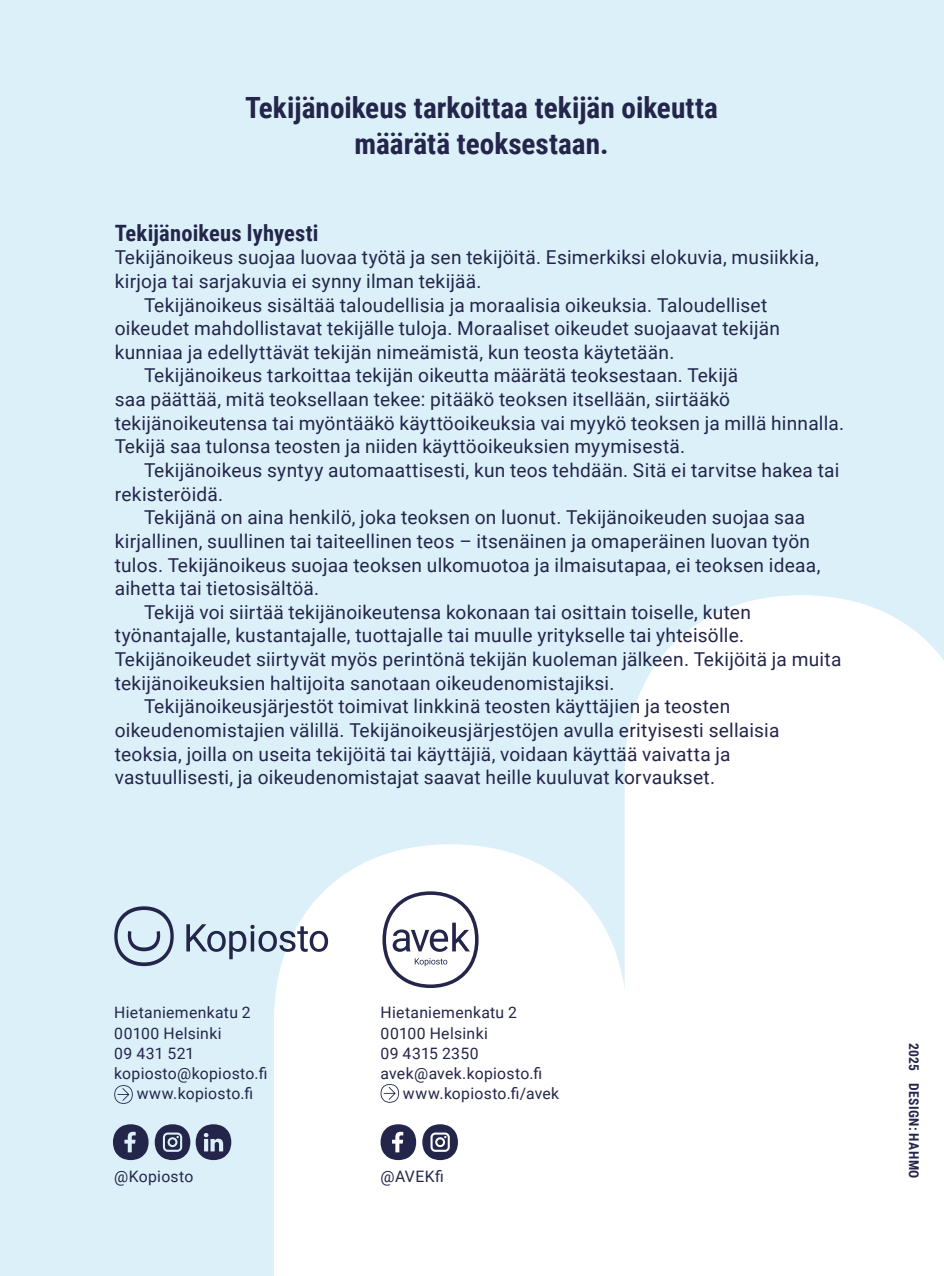
<style>
.page{position:relative;width:944px;height:1276px;background:#dcf0fa}
.page>*{position:absolute;margin:0;border:0;box-sizing:border-box;transform-origin:0 0}
.Palkintolista{font:700 29.25px/36px "Roboto Condensed";color:#23264a;text-align:center}
.leipis{font:700 22.5px "Roboto Condensed";letter-spacing:.01em;color:#23264a}
.leipis-2{font:19.12px/23.6px "Roboto";letter-spacing:.01em;color:#23264a}
.leipis-3{font:15.75px "Roboto";letter-spacing:.02em;color:#23264a}
.leipis-4{font:700 13.5px "Roboto Condensed";letter-spacing:.03em;color:#23264a}
</style>
<div class="page">
<svg style="left:274px;top:595px;width:670px;height:681px;fill:#fff"></svg>
<svg style="left:114px;top:1085px;width:19px;height:19px"></svg>
<svg style="left:381px;top:1084px;width:18px;height:18px"></svg>
<svg style="left:114px;top:906px;width:60px;height:60px"></svg>
<svg style="left:186px;top:924px;width:142px;height:35px"></svg>
<svg style="left:382px;top:891px;width:97px;height:97px;background:#d3d3db"></svg>
<svg style="left:113px;top:1124px;width:36px;height:36px"></svg>
<svg style="left:155px;top:1124px;width:35px;height:36px"></svg>
<svg style="left:196px;top:1124px;width:35px;height:36px"></svg>
<svg style="left:381px;top:1124px;width:35px;height:36px"></svg>
<svg style="left:422px;top:1124px;width:36px;height:36px"></svg>
<p class="Palkintolista" style="left:245px;top:88px;width:474px">Tekijänoikeus tarkoittaa tekijän oikeutta määrätä teoksestaan.</p>
<p class="leipis" style="left:115px;top:217px;width:205px">Tekijänoikeus lyhyesti</p>
<p class="leipis-2" style="left:115px;top:245px;width:705px">Tekijänoikeus suojaa luovaa työtä ja sen tekijöitä. Esimerkiksi elokuvia, musiikkia, kirjoja tai sarjakuvia ei synny ilman tekijää.</p>
<p class="leipis-2" style="left:115px;top:292px;width:667px;text-indent:29px">Tekijänoikeus sisältää taloudellisia ja moraalisia oikeuksia. Taloudelliset oikeudet mahdollistavat tekijälle tuloja. Moraaliset oikeudet suojaavat tekijän kunniaa ja edellyttävät tekijän nimeämistä, kun teosta käytetään.</p>
<p class="leipis-2" style="left:115px;top:363px;width:731px;text-indent:29px">Tekijänoikeus tarkoittaa tekijän oikeutta määrätä teoksestaan. Tekijä<br>saa päättää, mitä teoksellaan tekee: pitääkö teoksen itsellään, siirtääkö tekijänoikeutensa tai myöntääkö käyttöoikeuksia vai myykö teoksen ja millä hinnalla.<br>Tekijä saa tulonsa teosten ja niiden käyttöoikeuksien myymisestä.</p>
<p class="leipis-2" style="left:115px;top:458px;width:726px;text-indent:29px">Tekijänoikeus syntyy automaattisesti, kun teos tehdään. Sitä ei tarvitse hakea tai rekisteröidä.</p>
<p class="leipis-2" style="left:115px;top:505px;width:707px;text-indent:29px">Tekijänä on aina henkilö, joka teoksen on luonut. Tekijänoikeuden suojaa saa kirjallinen, suullinen tai taiteellinen teos – itsenäinen ja omaperäinen luovan työn tulos. Tekijänoikeus suojaa teoksen ulkomuotoa ja ilmaisutapaa, ei teoksen ideaa, aihetta tai tietosisältöä.</p>
<p class="leipis-2" style="left:115px;top:599px;width:728px;text-indent:29px">Tekijä voi siirtää tekijänoikeutensa kokonaan tai osittain toiselle, kuten työnantajalle, kustantajalle, tuottajalle tai muulle yritykselle tai yhteisölle.<br>Tekijänoikeudet siirtyvät myös perintönä tekijän kuoleman jälkeen. Tekijöitä ja muita tekijänoikeuksien haltijoita sanotaan oikeudenomistajiksi.</p>
<p class="leipis-2" style="left:115px;top:694px;width:666px;text-indent:29px">Tekijänoikeusjärjestöt toimivat linkkinä teosten käyttäjien ja teosten oikeudenomistajien välillä. Tekijänoikeusjärjestöjen avulla erityisesti sellaisia teoksia, joilla on useita tekijöitä tai käyttäjiä, voidaan käyttää vaivatta ja vastuullisesti, ja oikeudenomistajat saavat heille kuuluvat korvaukset.</p>
<p class="leipis-3" style="left:114px;top:1001px;width:138px">Hietaniemenkatu 2</p>
<p class="leipis-3" style="left:114px;top:1022px;width:109px">00100 Helsinki</p>
<p class="leipis-3" style="left:114px;top:1042px;width:82px">09 431 521</p>
<p class="leipis-3" style="left:114px;top:1062px;width:155px">kopiosto@kopiosto.fi</p>
<p class="leipis-3" style="left:137px;top:1082px;width:118px">www.kopiosto.fi</p>
<p class="leipis-3" style="left:381px;top:1001px;width:138px">Hietaniemenkatu 2</p>
<p class="leipis-3" style="left:381px;top:1022px;width:109px">00100 Helsinki</p>
<p class="leipis-3" style="left:381px;top:1042px;width:100px">09 4315 2350</p>
<p class="leipis-3" style="left:381px;top:1062px;width:163px">avek@avek.kopiosto.fi</p>
<p class="leipis-3" style="left:403px;top:1082px;width:158px">www.kopiosto.fi/avek</p>
<p class="leipis-3" style="left:114px;top:1165px;width:81px">@Kopiosto</p>
<p class="leipis-3" style="left:381px;top:1165px;width:65px">@AVEKfi</p>
<p class="leipis-4" style="left:923px;top:1042px;width:137px;rotate:90deg">2025 DESIGN: HAHMO</p>
</div>
